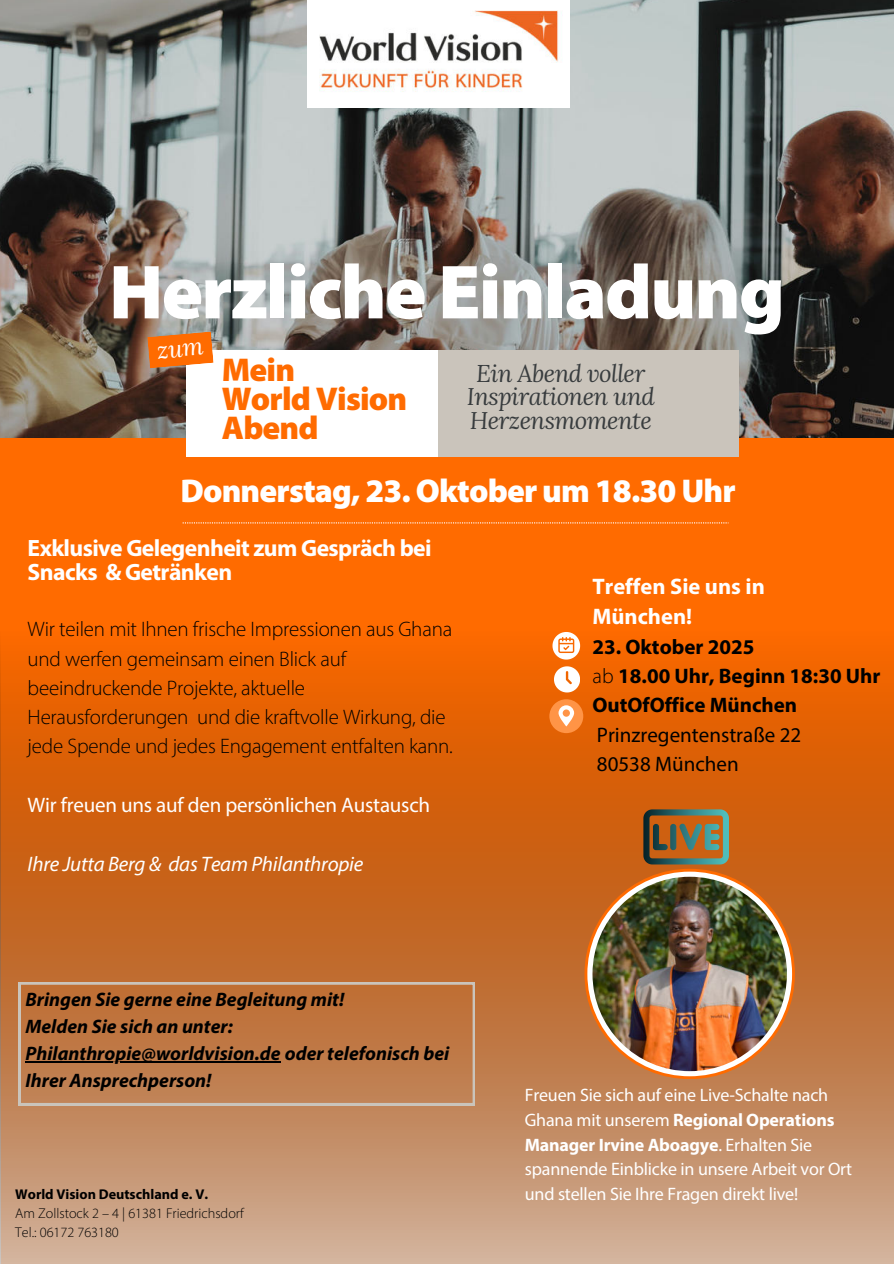
<style>
.page{position:relative;width:894px;height:1264px;background:#fff}
.page>*{position:absolute;margin:0;border:0;box-sizing:border-box;transform-origin:0 0}
.t1{font:900 77.25px "Myriad Pro";letter-spacing:-.025em;color:#fff}
.t2{font:900 33px "Myriad Pro";letter-spacing:-.025em;color:#fff}
.t3{font:900 33px/29.2px "Myriad Pro";letter-spacing:-.025em;color:#ff6b00}
.t4{font:italic 24px/23.7px "Lora";letter-spacing:-.025em;color:#383c3e;text-align:center}
.t5{font:700 23.7px/23.7px "Myriad Pro";letter-spacing:-.025em;color:#fff}
.t6{font:700 22.5px/30.5px "Myriad Pro";color:#fff}
.t7{font:300 21px/29.2px "Myriad Pro";letter-spacing:-.01em;color:#000}
.t8{font:700 21px/29.2px "Myriad Pro";color:#000}
.t9{font:21px "Myriad Pro";letter-spacing:-.01em;color:#fff}
.t10{font:italic 21px "Myriad Pro";letter-spacing:-.01em;color:#fff}
.t11{font:21px/29.2px "Myriad Pro";color:#000}
.t12{font:italic 700 19.5px/27px "Myriad Pro";color:#000}
.t13{font:18px/24.8px "Myriad Pro";letter-spacing:-.01em;color:#fff}
.t14{font:300 14.1px/19.2px "Myriad Pro";color:#000}
.t15{font:700 14.1px "Myriad Pro";color:#000}
.s1{font-weight:300}
.s2{font-weight:700}
</style>
<div class="page">
<div style="left:0;top:421px;width:893px;height:842px;background:#ff6b00"></div>
<img style="left:0;top:0;width:893px;height:438px">
<div style="left:186px;top:350px;width:252px;height:106px;background:#fff"></div>
<div style="left:438px;top:350px;width:300px;height:106px;background:#cac4bb"></div>
<svg style="left:182px;top:522px;width:546px;height:1px"></svg>
<svg style="left:0;top:644px;width:893px;height:619px;background:#d07635"></svg>
<svg style="left:19px;top:982px;width:455px;height:123px;background:#bf7b4b"></svg>
<hr style="left:25px;top:1061px;width:255px;height:1px;background:#000">
<svg style="left:552px;top:632px;width:28px;height:27px"></svg>
<svg style="left:554px;top:666px;width:25px;height:26px"></svg>
<svg style="left:549px;top:699px;width:34px;height:34px"></svg>
<svg style="left:584px;top:868px;width:210px;height:211px"></svg>
<svg style="left:587px;top:871px;width:204px;height:205px;background:#f7eee6"></svg>
<img style="left:592px;top:876px;width:194px;height:195px;border-radius:50%">
<svg style="left:643px;top:809px;width:85px;height:55px;background:#7c6b46"></svg>
<img style="left:307px;top:0;width:262px;height:108px">
<svg style="left:147px;top:331px;width:66px;height:37px;background:#f07821"></svg>
<h1 class="t1" style="left:109px;top:241px;width:677px">Herzliche Einladung</h1>
<h2 class="t3" style="left:222px;top:353px;width:187px">Mein<br>World Vision<br>Abend</h2>
<p class="t4" style="left:467px;top:361px;width:189px">Ein Abend voller<br>Inspirationen und<br>Herzensmomente</p>
<h2 class="t2" style="left:180px;top:468px;width:557px">Donnerstag, 23. Oktober um 18.30 Uhr</h2>
<p class="t5" style="left:28px;top:535px;width:405px">Exklusive Gelegenheit zum Gespräch bei<br>Snacks &amp; Getränken</p>
<p class="t6" style="left:592px;top:570px;width:174px">Treffen Sie uns in<br>München!</p>
<p class="t8" style="left:592px;top:631px;width:289px">23. Oktober 2025<br><span class="s1">ab</span> 18.00 Uhr, Beginn 18:30 Uhr<br>OutOfOffice München</p>
<p class="t11" style="left:596px;top:719px;width:206px">Prinzregentenstraße 22<br>80538 München</p>
<p class="t7" style="left:28px;top:614px;width:426px">Wir teilen mit Ihnen frische Impressionen aus Ghana und werfen gemeinsam einen Blick auf beeindruckende Projekte, aktuelle Herausforderungen und die kraftvolle Wirkung, die jede Spende und jedes Engagement entfalten kann.</p>
<p class="t9" style="left:28px;top:792px;width:404px">Wir freuen uns auf den persönlichen Austausch</p>
<p class="t10" style="left:28px;top:850px;width:337px">Ihre Jutta Berg &amp; das Team Philanthropie</p>
<p class="t12" style="left:25px;top:985px;width:425px">Bringen Sie gerne eine Begleitung mit!<br>Melden Sie sich an unter:<br>Philanthropie@worldvision.de oder telefonisch bei Ihrer Ansprechperson!</p>
<p class="t15" style="left:15px;top:1184px;width:194px">World Vision Deutschland e. V.</p>
<p class="t14" style="left:15px;top:1203px;width:230px">Am Zollstock 2 – 4 | 61381 Friedrichsdorf<br>Tel.: 06172 763180</p>
<p class="t13" style="left:524px;top:1082px;width:328px">Freuen Sie sich auf eine Live-Schalte nach Ghana mit unserem <span class="s2">Regional Operations Manager Irvine Aboagye</span>. Erhalten Sie spannende Einblicke in unsere Arbeit vor Ort und stellen Sie Ihre Fragen direkt live!</p>
</div>
